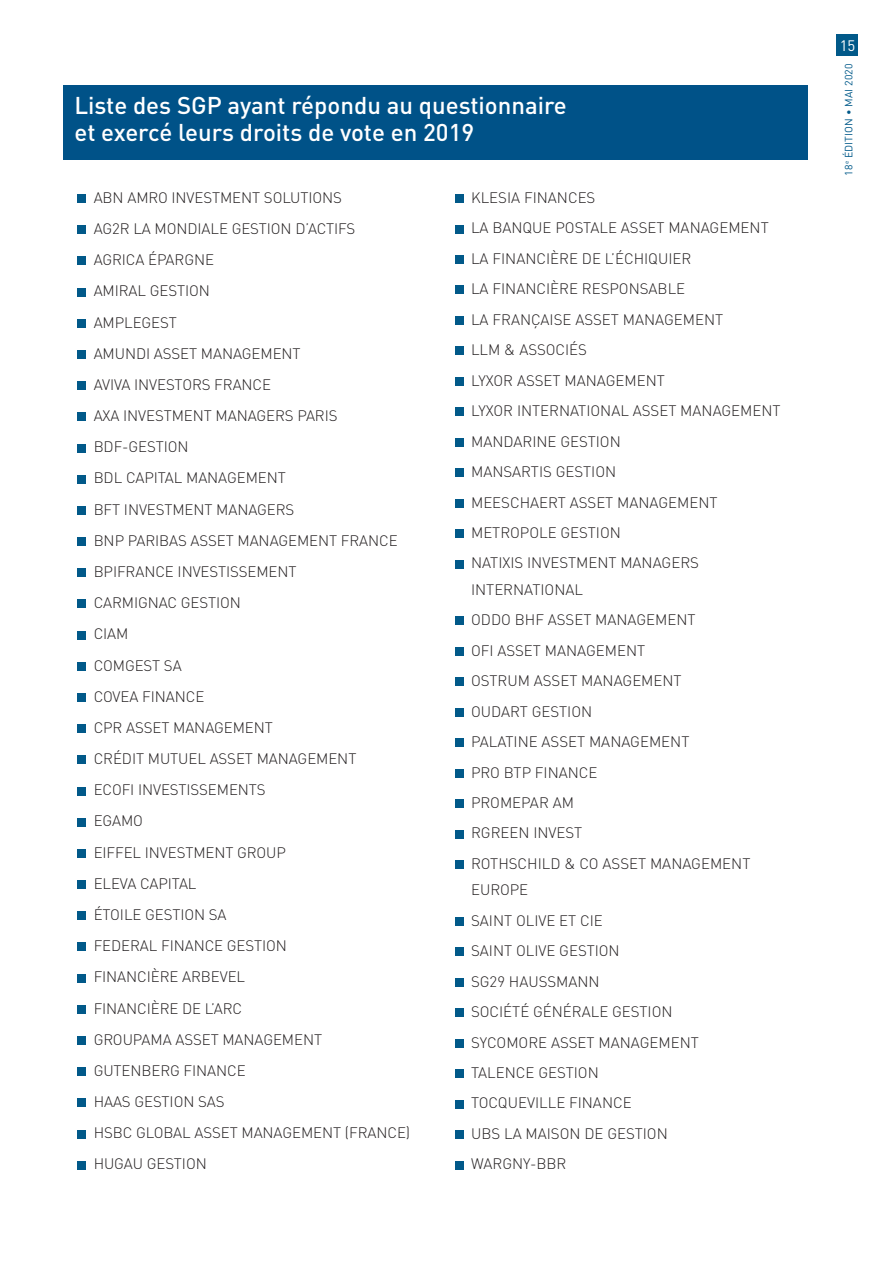
<style>
.page{position:relative;width:893px;height:1263px;background:#fff}
.page>*{position:absolute;margin:0;border:0;box-sizing:border-box;transform-origin:0 0}
.t1{font:500 24px/27px "DINOT";color:#fff}
.t2{font:300 15px/31.2px "DINOT";letter-spacing:-.005em;color:#231f20}
.t3{font:15px "DIN";color:#fff}
.t4{font:10.5px "DIN";letter-spacing:.01em;color:#015989}
</style>
<div class="page">
<div style="left:837px;top:34px;width:21px;height:21px;background:#015989"></div>
<div style="left:64px;top:85px;width:744px;height:74px;background:#005288"></div>
<div style="left:78px;top:194px;width:8px;height:9px;background:#015989"></div>
<div style="left:78px;top:225px;width:8px;height:9px;background:#015989"></div>
<div style="left:78px;top:257px;width:8px;height:8px;background:#015989"></div>
<div style="left:78px;top:288px;width:8px;height:8px;background:#015989"></div>
<div style="left:78px;top:319px;width:8px;height:9px;background:#015989"></div>
<div style="left:78px;top:350px;width:8px;height:9px;background:#015989"></div>
<div style="left:78px;top:381px;width:8px;height:9px;background:#015989"></div>
<div style="left:78px;top:413px;width:8px;height:8px;background:#015989"></div>
<div style="left:78px;top:444px;width:8px;height:8px;background:#015989"></div>
<div style="left:78px;top:475px;width:8px;height:8px;background:#015989"></div>
<div style="left:78px;top:506px;width:8px;height:9px;background:#015989"></div>
<div style="left:78px;top:537px;width:8px;height:9px;background:#015989"></div>
<div style="left:78px;top:568px;width:8px;height:9px;background:#015989"></div>
<div style="left:78px;top:600px;width:8px;height:8px;background:#015989"></div>
<div style="left:78px;top:631px;width:8px;height:8px;background:#015989"></div>
<div style="left:78px;top:662px;width:8px;height:8px;background:#015989"></div>
<div style="left:78px;top:693px;width:8px;height:9px;background:#015989"></div>
<div style="left:78px;top:724px;width:8px;height:9px;background:#015989"></div>
<div style="left:78px;top:755px;width:8px;height:9px;background:#015989"></div>
<div style="left:78px;top:787px;width:8px;height:8px;background:#015989"></div>
<div style="left:78px;top:818px;width:8px;height:8px;background:#015989"></div>
<div style="left:78px;top:849px;width:8px;height:9px;background:#015989"></div>
<div style="left:78px;top:880px;width:8px;height:9px;background:#015989"></div>
<div style="left:78px;top:911px;width:8px;height:9px;background:#015989"></div>
<div style="left:78px;top:943px;width:8px;height:8px;background:#015989"></div>
<div style="left:78px;top:974px;width:8px;height:8px;background:#015989"></div>
<div style="left:78px;top:1005px;width:8px;height:8px;background:#015989"></div>
<div style="left:78px;top:1036px;width:8px;height:9px;background:#015989"></div>
<div style="left:78px;top:1067px;width:8px;height:9px;background:#015989"></div>
<div style="left:78px;top:1098px;width:8px;height:9px;background:#015989"></div>
<div style="left:78px;top:1130px;width:8px;height:8px;background:#015989"></div>
<div style="left:78px;top:1161px;width:8px;height:8px;background:#015989"></div>
<div style="left:455px;top:194px;width:8px;height:9px;background:#015989"></div>
<div style="left:455px;top:225px;width:8px;height:8px;background:#015989"></div>
<div style="left:455px;top:255px;width:8px;height:9px;background:#015989"></div>
<div style="left:455px;top:286px;width:8px;height:8px;background:#015989"></div>
<div style="left:455px;top:316px;width:8px;height:9px;background:#015989"></div>
<div style="left:455px;top:347px;width:8px;height:8px;background:#015989"></div>
<div style="left:455px;top:377px;width:8px;height:9px;background:#015989"></div>
<div style="left:455px;top:408px;width:8px;height:8px;background:#015989"></div>
<div style="left:455px;top:438px;width:8px;height:9px;background:#015989"></div>
<div style="left:455px;top:469px;width:8px;height:8px;background:#015989"></div>
<div style="left:455px;top:499px;width:8px;height:8px;background:#015989"></div>
<div style="left:455px;top:529px;width:8px;height:9px;background:#015989"></div>
<div style="left:455px;top:560px;width:8px;height:8px;background:#015989"></div>
<div style="left:455px;top:617px;width:8px;height:8px;background:#015989"></div>
<div style="left:455px;top:647px;width:8px;height:9px;background:#015989"></div>
<div style="left:455px;top:678px;width:8px;height:8px;background:#015989"></div>
<div style="left:455px;top:708px;width:8px;height:9px;background:#015989"></div>
<div style="left:455px;top:738px;width:8px;height:9px;background:#015989"></div>
<div style="left:455px;top:769px;width:8px;height:8px;background:#015989"></div>
<div style="left:455px;top:799px;width:8px;height:9px;background:#015989"></div>
<div style="left:455px;top:830px;width:8px;height:8px;background:#015989"></div>
<div style="left:455px;top:860px;width:8px;height:9px;background:#015989"></div>
<div style="left:455px;top:917px;width:8px;height:9px;background:#015989"></div>
<div style="left:455px;top:948px;width:8px;height:8px;background:#015989"></div>
<div style="left:455px;top:978px;width:8px;height:8px;background:#015989"></div>
<div style="left:455px;top:1008px;width:8px;height:9px;background:#015989"></div>
<div style="left:455px;top:1039px;width:8px;height:8px;background:#015989"></div>
<div style="left:455px;top:1069px;width:8px;height:9px;background:#015989"></div>
<div style="left:455px;top:1100px;width:8px;height:8px;background:#015989"></div>
<div style="left:455px;top:1130px;width:8px;height:9px;background:#015989"></div>
<div style="left:455px;top:1161px;width:8px;height:8px;background:#015989"></div>
<h1 class="t1" style="left:74px;top:91px;width:494px">Liste des SGP ayant répondu au questionnaire et exercé leurs droits de vote en 2019</h1>
<p class="t2" style="left:94px;top:182px;width:318px">ABN AMRO INVESTMENT SOLUTIONS<br>AG2R LA MONDIALE GESTION D’ACTIFS<br>AGRICA ÉPARGNE<br>AMIRAL GESTION<br>AMPLEGEST<br>AMUNDI ASSET MANAGEMENT<br>AVIVA INVESTORS FRANCE<br>AXA INVESTMENT MANAGERS PARIS<br>BDF-GESTION<br>BDL CAPITAL MANAGEMENT<br>BFT INVESTMENT MANAGERS<br>BNP PARIBAS ASSET MANAGEMENT FRANCE<br>BPIFRANCE INVESTISSEMENT<br>CARMIGNAC GESTION<br>CIAM<br>COMGEST SA<br>COVEA FINANCE<br>CPR ASSET MANAGEMENT<br>CRÉDIT MUTUEL ASSET MANAGEMENT<br>ECOFI INVESTISSEMENTS<br>EGAMO<br>EIFFEL INVESTMENT GROUP<br>ELEVA CAPITAL<br>ÉTOILE GESTION SA<br>FEDERAL FINANCE GESTION<br>FINANCIÈRE ARBEVEL<br>FINANCIÈRE DE L’ARC<br>GROUPAMA ASSET MANAGEMENT<br>GUTENBERG FINANCE<br>HAAS GESTION SAS<br>HSBC GLOBAL ASSET MANAGEMENT (FRANCE)<br>HUGAU GESTION</p>
<p class="t2" style="left:471px;top:182px;width:311px;line-height:30.5px">KLESIA FINANCES<br>LA BANQUE POSTALE ASSET MANAGEMENT<br>LA FINANCIÈRE DE L’ÉCHIQUIER<br>LA FINANCIÈRE RESPONSABLE<br>LA FRANÇAISE ASSET MANAGEMENT<br>LLM &amp; ASSOCIÉS<br>LYXOR ASSET MANAGEMENT<br>LYXOR INTERNATIONAL ASSET MANAGEMENT<br>MANDARINE GESTION<br>MANSARTIS GESTION<br>MEESCHAERT ASSET MANAGEMENT<br>METROPOLE GESTION<br>NATIXIS INVESTMENT MANAGERS</p>
<p class="t2" style="left:471px;top:574px;width:281px;line-height:30.5px">INTERNATIONAL<br>ODDO BHF ASSET MANAGEMENT<br>OFI ASSET MANAGEMENT<br>OSTRUM ASSET MANAGEMENT<br>OUDART GESTION<br>PALATINE ASSET MANAGEMENT<br>PRO BTP FINANCE<br>PROMEPAR AM<br>RGREEN INVEST<br>ROTHSCHILD &amp; CO ASSET MANAGEMENT</p>
<p class="t2" style="left:471px;top:874px;width:229px;line-height:30.5px">EUROPE<br>SAINT OLIVE ET CIE<br>SAINT OLIVE GESTION<br>SG29 HAUSSMANN<br>SOCIÉTÉ GÉNÉRALE GESTION<br>SYCOMORE ASSET MANAGEMENT<br>TALENCE GESTION<br>TOCQUEVILLE FINANCE<br>UBS LA MAISON DE GESTION<br>WARGNY-BBR</p>
<p class="t3" style="left:840px;top:36px;width:17px">15</p>
<p class="t4" style="left:842px;top:176px;width:113px;rotate:-90deg">18<sup>e</sup> ÉDITION • MAI 2020</p>
</div>
